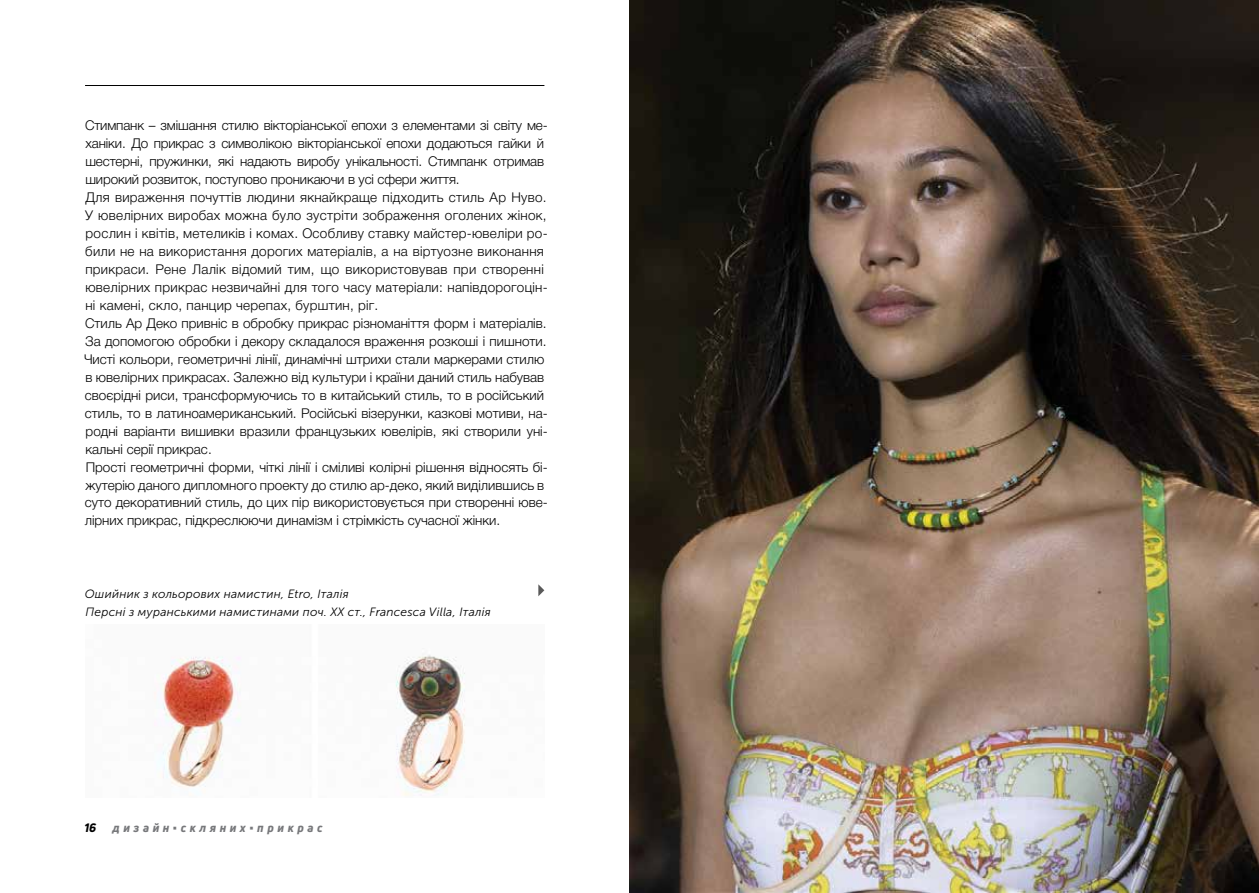
<style>
.page{position:relative;width:1259px;height:893px;background:#fff}
.page>*{position:absolute;margin:0;border:0;box-sizing:border-box;transform-origin:0 0}
.t1{font:300 13.5px/18px "Helvetica Neue Cyr";color:#000}
.t2{font:italic 12px/18px "Museo Sans Cyrl 300";letter-spacing:.02em;color:#000}
.t3{font:italic 800 12px "Uni Neue";letter-spacing:.3em;color:#77787b}
.t4{font:italic 800 12px "Uni Neue";color:#000}
.s1{font-family:"Calibri";font-weight:400;font-style:normal}
</style>
<div class="page">
<hr style="left:85px;top:85px;width:459px;height:1px;background:#000">
<img style="left:629px;top:0;width:630px;height:893px">
<img style="left:154px;top:655px;width:311px;height:141px">
<svg style="left:538px;top:584px;width:6px;height:12px"></svg>
<p class="t1" style="left:84px;top:116px;width:465px">Стимпанк – змішання стилю вікторіанської епохи з елементами зі світу ме&shy;ханіки. До прикрас з символікою вікторіанської епохи додаються гайки й шестерні, пружинки, які надають виробу унікальності. Стимпанк отримав широкий розвиток, поступово проникаючи в усі сфери життя.<br>Для вираження почуттів людини якнайкраще підходить стиль Ар Нуво.<br>У ювелірних виробах можна було зустріти зображення оголених жінок, рослин і квітів, метеликів і комах. Особливу ставку майстер-ювеліри ро&shy;били не на використання дорогих матеріалів, а на віртуозне виконання прикраси. Рене Лалік відомий тим, що використовував при створенні ювелірних прикрас незвичайні для того часу матеріали: напівдорогоцін&shy;ні камені, скло, панцир черепах, бурштин, ріг.<br>Стиль Ар Деко привніс в обробку прикрас різноманіття форм і матеріалів.<br>За допомогою обробки і декору складалося враження розкоші і пишноти.<br>Чисті кольори, геометричні лінії, динамічні штрихи стали маркерами стилю в ювелірних прикрасах. Залежно від культури і країни даний стиль набував своєрідні риси, трансформуючись то в китайський стиль, то в російський стиль, то в латиноамериканський. Російські візерунки, казкові мотиви, на&shy;родні варіанти вишивки вразили французьких ювелірів, які створили уні&shy;кальні серії прикрас.<br>Прості геометричні форми, чіткі лінії і сміливі колірні рішення відносять бі&shy;жутерію даного дипломного проекту до стилю ар-деко, який виділившись в суто декоративний стиль, до цих пір використовується при створенні юве&shy;лірних прикрас, підкреслюючи динамізм і стрімкість сучасної жінки.</p>
<p class="t2" style="left:85px;top:585px;width:407px">Ошийник з кольорових намистин, Etro, Італія<br>Персні з муранськими намистинами поч. ХХ ст., Francesca Villa, Італія</p>
<p class="t4" style="left:84px;top:819px;width:13px">16</p>
<p class="t3" style="left:112px;top:819px;width:211px">дизайн<span class="s1">▪</span>скляних<span class="s1">▪</span>прикрас</p>
</div>
